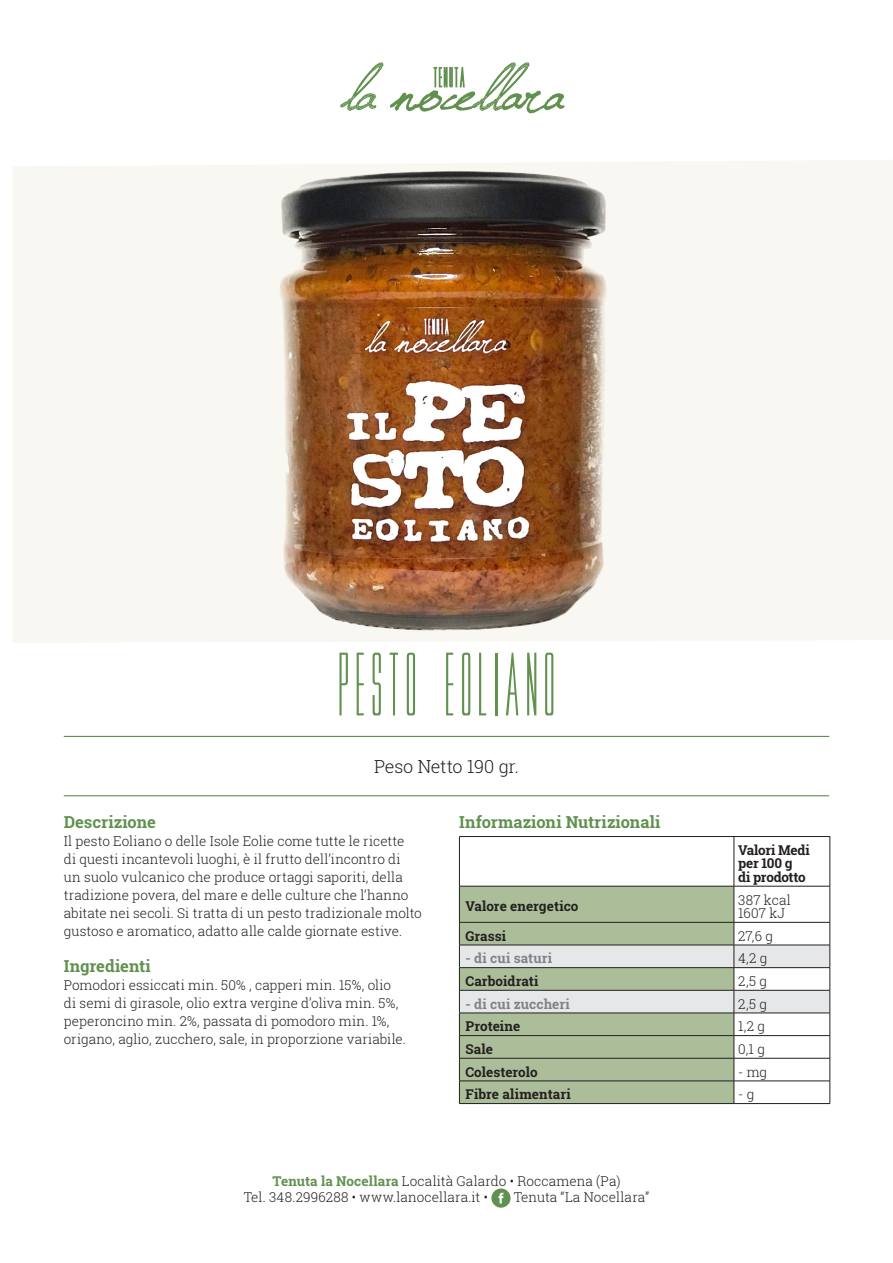
<style>
.page{position:relative;width:893px;height:1263px;background:#fff}
.page>*{position:absolute;margin:0;border:0;box-sizing:border-box;transform-origin:0 0}
.t1{font:90px "Movie Letters";color:#61914f}
.t2{font:300 18px "Roboto Slab";letter-spacing:-.015em;color:#231f20}
.t3{font:700 16.5px "Roboto Slab";color:#61914f}
.t4{font:300 13.5px/18px "Roboto Slab";letter-spacing:.005em;color:#231f20}
.t5{font:700 13.5px "Roboto Slab";color:#231f20}
.t6{font:700 13.5px/13.5px "Roboto Slab";letter-spacing:-.025em;color:#231f20}
.t7{font:700 13.5px "Roboto Slab";letter-spacing:.01em;color:#808285}
.s1{font-weight:700;color:#61914f}
</style>
<div class="page">
<svg style="left:491px;top:1188px;width:20px;height:20px"></svg>
<svg style="left:340px;top:63px;width:43px;height:48px"></svg>
<svg style="left:390px;top:63px;width:174px;height:50px"></svg>
<div style="left:460px;top:887px;width:274px;height:35px;background:#abbd99"></div>
<hr style="left:459px;top:836px;width:275px;height:1px;background:#231f20">
<hr style="left:459px;top:837px;width:1px;height:49px;background:#231f20">
<hr style="left:734px;top:836px;width:96px;height:1px;background:#231f20">
<hr style="left:734px;top:837px;width:1px;height:49px;background:#231f20">
<hr style="left:830px;top:837px;width:1px;height:49px;background:#231f20">
<hr style="left:459px;top:886px;width:275px;height:1px;background:#231f20">
<hr style="left:459px;top:886px;width:1px;height:36px;background:#231f20">
<hr style="left:734px;top:886px;width:96px;height:1px;background:#231f20">
<hr style="left:734px;top:886px;width:1px;height:36px;background:#231f20">
<hr style="left:830px;top:886px;width:1px;height:36px;background:#231f20">
<svg style="left:459px;top:922px;width:372px;height:181px"></svg>
<hr style="left:459px;top:1103px;width:275px;height:1px;background:#231f20">
<hr style="left:734px;top:1103px;width:96px;height:1px;background:#231f20">
<hr style="left:64px;top:736px;width:765px;height:1px;background:#61914f">
<hr style="left:64px;top:795px;width:765px;height:1px;background:#61914f">
<div style="left:13px;top:160px;width:880px;height:483px;background:#f8f7f2"></div>
<img style="left:238px;top:160px;width:423px;height:483px">
<h1 class="t1" style="left:335px;top:640px;width:224px">PESTO EOLIANO</h1>
<h2 class="t2" style="left:374px;top:754px;width:146px">Peso Netto 190 gr.</h2>
<p class="t3" style="left:459px;top:811px;width:203px">Informazioni Nutrizionali</p>
<p class="t3" style="left:64px;top:811px;width:94px">Descrizione</p>
<p class="t4" style="left:64px;top:832px;width:360px">Il pesto Eoliano o delle Isole Eolie come tutte le ricette<br>di questi incantevoli luoghi, è il frutto dell’incontro di<br>un suolo vulcanico che produce ortaggi saporiti, della tradizione povera, del mare e delle culture che l’hanno abitate nei secoli. Si tratta di un pesto tradizionale molto gustoso e aromatico, adatto alle calde giornate estive.</p>
<p class="t3" style="left:64px;top:955px;width:89px">Ingredienti</p>
<p class="t4" style="left:64px;top:976px;width:344px">Pomodori essiccati min. 50% , capperi min. 15%, olio di semi di girasole, olio extra vergine d’oliva min. 5%, peperoncino min. 2%, passata di pomodoro min. 1%, origano, aglio, zucchero, sale, in proporzione variabile.</p>
<p class="t6" style="left:738px;top:843px;width:73px">Valori Medi per 100 g<br>di prodotto</p>
<p class="t5" style="left:465px;top:897px;width:115px">Valore energetico</p>
<p class="t4" style="left:738px;top:892px;width:54px;line-height:13.5px">387 kcal<br>1607 kJ</p>
<p class="t5" style="left:465px;top:926px;width:42px">Grassi</p>
<p class="t4" style="left:738px;top:926px;width:36px">27,6 g</p>
<p class="t7" style="left:465px;top:949px;width:88px">- di cui saturi</p>
<p class="t4" style="left:738px;top:949px;width:31px">4,2 g</p>
<p class="t5" style="left:465px;top:972px;width:75px">Carboidrati</p>
<p class="t4" style="left:738px;top:972px;width:30px">2,5 g</p>
<p class="t7" style="left:465px;top:994px;width:106px">- di cui zuccheri</p>
<p class="t4" style="left:738px;top:994px;width:30px">2,5 g</p>
<p class="t5" style="left:465px;top:1017px;width:56px">Proteine</p>
<p class="t4" style="left:738px;top:1017px;width:28px">1,2 g</p>
<p class="t5" style="left:465px;top:1040px;width:29px">Sale</p>
<p class="t4" style="left:738px;top:1040px;width:28px">0,1 g</p>
<p class="t5" style="left:465px;top:1062px;width:74px">Colesterolo</p>
<p class="t4" style="left:738px;top:1062px;width:30px">- mg</p>
<p class="t5" style="left:465px;top:1085px;width:107px">Fibre alimentari</p>
<p class="t4" style="left:738px;top:1085px;width:18px">- g</p>
<p class="t4" style="left:244px;top:1172px;width:378px;line-height:16.5px;text-indent:29px"><span class="s1">Tenuta la Nocellara</span> Località Galardo • Roccamena (Pa)<br>Tel. 348.2996288 • www.lanocellara.it •</p>
<p class="t4" style="left:514px;top:1188px;width:137px">Tenuta “La Nocellara”</p>
</div>
